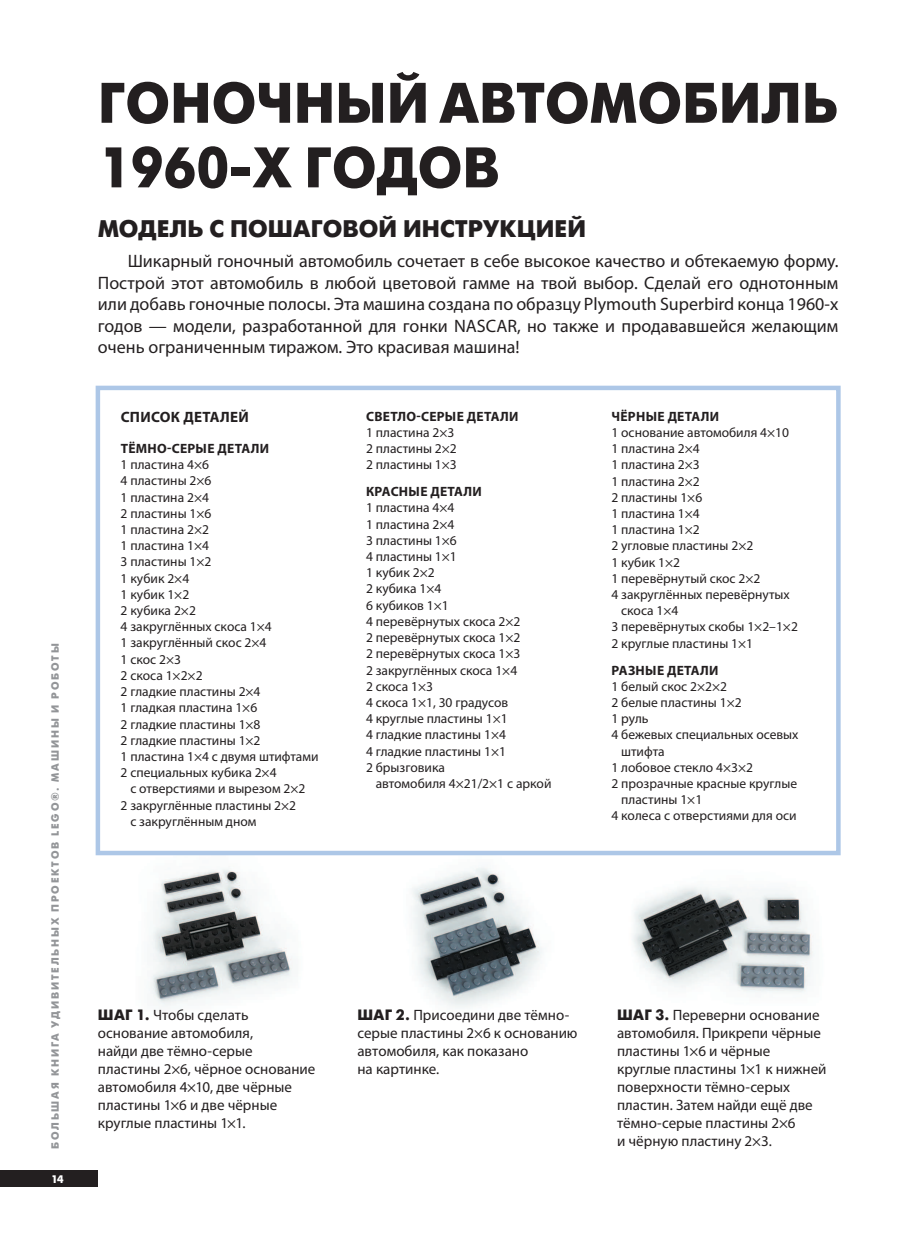
<style>
.page{position:relative;width:915px;height:1234px;background:#fff}
.page>*{position:absolute;margin:0;border:0;box-sizing:border-box;transform-origin:0 0}
.t1{font:700 57px/64.5px "Futura Futuris";letter-spacing:.01em;color:#231f20;scale:.95 1}
.t2{font:700 24px "Futura Futuris";letter-spacing:.005em;color:#231f20}
.t3{font:18px/21.6px "Myriad Pro";color:#231f20;text-align:justify}
.t4{font:15px/18px "Myriad Pro";color:#231f20}
.t5{font:700 15px "Myriad Pro";letter-spacing:.02em;color:#231f20}
.t6{font:13.5px/16.2px "Myriad Pro";color:#231f20}
.t7{font:700 13.5px "Myriad Pro";letter-spacing:.02em;color:#231f20}
.t8{font:700 10.95px "Futura Futuris";color:#fff}
.t9{font:700 10.5px "Futura Futuris";letter-spacing:.175em;color:#939598}
.s1{font-family:"Futura Futuris";font-weight:700}
</style>
<div class="page">
<img style="left:124px;top:855px;width:185px;height:152px">
<img style="left:383px;top:855px;width:182px;height:153px">
<img style="left:622px;top:855px;width:209px;height:138px">
<div style="left:96px;top:385px;width:744px;height:470px;border:4px solid #adc7e7"></div>
<div style="left:0;top:1170px;width:98px;height:16px;background:#231f20"></div>
<p class="t9" style="left:51px;top:1148px;width:507px;rotate:-90deg">БОЛЬШАЯ КНИГА УДИВИТЕЛЬНЫХ ПРОЕКТОВ LEGO®. МАШИНЫ И РОБОТЫ</p>
<p class="t8" style="left:51px;top:1172px;width:14px">14</p>
<h1 class="t1" style="left:98px;top:69px;width:780px">ГОНОЧНЫЙ АВТОМОБИЛЬ<br>1960-Х ГОДОВ</h1>
<h2 class="t2" style="left:98px;top:215px;width:489px">МОДЕЛЬ С ПОШАГОВОЙ ИНСТРУКЦИЕЙ</h2>
<p class="t3" style="left:98px;top:251px;width:741px;text-indent:30px">Шикарный гоночный автомобиль сочетает в себе высокое качество и обтекаемую форму.<br>Построй этот автомобиль в любой цветовой гамме на твой выбор. Сделай его однотонным или добавь гоночные полосы. Эта машина создана по образцу Plymouth Superbird конца 1960-х годов — модели, разработанной для гонки NASCAR, но также и продававшейся желающим очень ограниченным тиражом. Это красивая машина!</p>
<p class="t5" style="left:121px;top:409px;width:129px">СПИСОК ДЕТАЛЕЙ</p>
<p class="t7" style="left:121px;top:441px;width:150px">ТЁМНО-СЕРЫЕ ДЕТАЛИ</p>
<p class="t6" style="left:120px;top:457px;width:199px">1 пластина 4×6<br>4 пластины 2×6<br>1 пластина 2×4<br>2 пластины 1×6<br>1 пластина 2×2<br>1 пластина 1×4<br>3 пластины 1×2<br>1 кубик 2×4<br>1 кубик 1×2<br>2 кубика 2×2<br>4 закруглённых скоса 1×4<br>1 закруглённый скос 2×4<br>1 скос 2×3<br>2 скоса 1×2×2<br>2 гладкие пластины 2×4<br>1 гладкая пластина 1×6<br>2 гладкие пластины 1×8<br>2 гладкие пластины 1×2<br>1 пластина 1×4 с двумя штифтами<br>2 специальных кубика 2×4</p>
<p class="t6" style="left:130px;top:781px;width:176px">с отверстиями и вырезом 2×2</p>
<p class="t6" style="left:120px;top:798px;width:177px">2 закруглённые пластины 2×2</p>
<p class="t6" style="left:130px;top:814px;width:127px">с закруглённым дном</p>
<p class="t7" style="left:366px;top:409px;width:154px">СВЕТЛО-СЕРЫЕ ДЕТАЛИ</p>
<p class="t6" style="left:366px;top:425px;width:92px">1 пластина 2×3<br>2 пластины 2×2<br>2 пластины 1×3</p>
<p class="t7" style="left:366px;top:484px;width:117px">КРАСНЫЕ ДЕТАЛИ</p>
<p class="t6" style="left:366px;top:501px;width:156px">1 пластина 4×4<br>1 пластина 2×4<br>3 пластины 1×6<br>4 пластины 1×1<br>1 кубик 2×2<br>2 кубика 1×4<br>6 кубиков 1×1<br>4 перевёрнутых скоса 2×2<br>2 перевёрнутых скоса 1×2<br>2 перевёрнутых скоса 1×3<br>2 закруглённых скоса 1×4<br>2 скоса 1×3<br>4 скоса 1×1, 30 градусов<br>4 круглые пластины 1×1<br>4 гладкие пластины 1×4<br>4 гладкие пластины 1×1<br>2 брызговика</p>
<p class="t6" style="left:375px;top:776px;width:177px">автомобиля 4×21/2×1 с аркой</p>
<p class="t7" style="left:611px;top:409px;width:109px">ЧЁРНЫЕ ДЕТАЛИ</p>
<p class="t6" style="left:611px;top:425px;width:179px">1 основание автомобиля 4×10</p>
<p class="t6" style="left:611px;top:441px;width:90px">1 пластина 2×4</p>
<p class="t6" style="left:611px;top:458px;width:90px">1 пластина 2×3</p>
<p class="t6" style="left:611px;top:474px;width:90px">1 пластина 2×2</p>
<p class="t6" style="left:611px;top:490px;width:92px">2 пластины 1×6</p>
<p class="t6" style="left:611px;top:506px;width:90px">1 пластина 1×4</p>
<p class="t6" style="left:611px;top:522px;width:90px">1 пластина 1×2</p>
<p class="t6" style="left:611px;top:539px;width:143px">2 угловые пластины 2×2</p>
<p class="t6" style="left:611px;top:555px;width:70px">1 кубик 1×2</p>
<p class="t6" style="left:611px;top:571px;width:150px">1 перевёрнутый скос 2×2</p>
<p class="t6" style="left:611px;top:587px;width:180px">4 закруглённых перевёрнутых</p>
<p class="t6" style="left:621px;top:603px;width:59px">скоса 1×4</p>
<p class="t6" style="left:611px;top:620px;width:188px">3 перевёрнутых скобы 1×2–1×2</p>
<p class="t6" style="left:611px;top:636px;width:143px">2 круглые пластины 1×1</p>
<p class="t7" style="left:611px;top:663px;width:108px">РАЗНЫЕ ДЕТАЛИ</p>
<p class="t6" style="left:611px;top:679px;width:117px">1 белый скос 2×2×2</p>
<p class="t6" style="left:611px;top:695px;width:132px">2 белые пластины 1×2</p>
<p class="t6" style="left:611px;top:711px;width:39px">1 руль</p>
<p class="t6" style="left:611px;top:727px;width:188px">4 бежевых специальных осевых</p>
<p class="t6" style="left:621px;top:744px;width:45px">штифта</p>
<p class="t6" style="left:611px;top:760px;width:143px">1 лобовое стекло 4×3×2</p>
<p class="t6" style="left:611px;top:776px;width:187px">2 прозрачные красные круглые</p>
<p class="t6" style="left:621px;top:792px;width:83px">пластины 1×1</p>
<p class="t6" style="left:611px;top:808px;width:187px">4 колеса с отверстиями для оси</p>
<p class="t4" style="left:98px;top:1006px;width:219px"><span class="s1">ШАГ 1.</span> Чтобы сделать основание автомобиля,<br>найди две тёмно-серые пластины 2×6, чёрное основание автомобиля 4×10, две чёрные пластины 1×6 и две чёрные круглые пластины 1×1.</p>
<p class="t4" style="left:357px;top:1006px;width:221px"><span class="s1">ШАГ 2.</span> Присоедини две тёмно&shy;серые пластины 2×6 к основанию автомобиля, как показано<br>на картинке.</p>
<p class="t4" style="left:617px;top:1006px;width:211px"><span class="s1">ШАГ 3.</span> Переверни основание автомобиля. Прикрепи чёрные пластины 1×6 и чёрные круглые пластины 1×1 к нижней поверхности тёмно-серых пластин. Затем найди ещё две тёмно-серые пластины 2×6<br>и чёрную пластину 2×3.</p>
</div>
